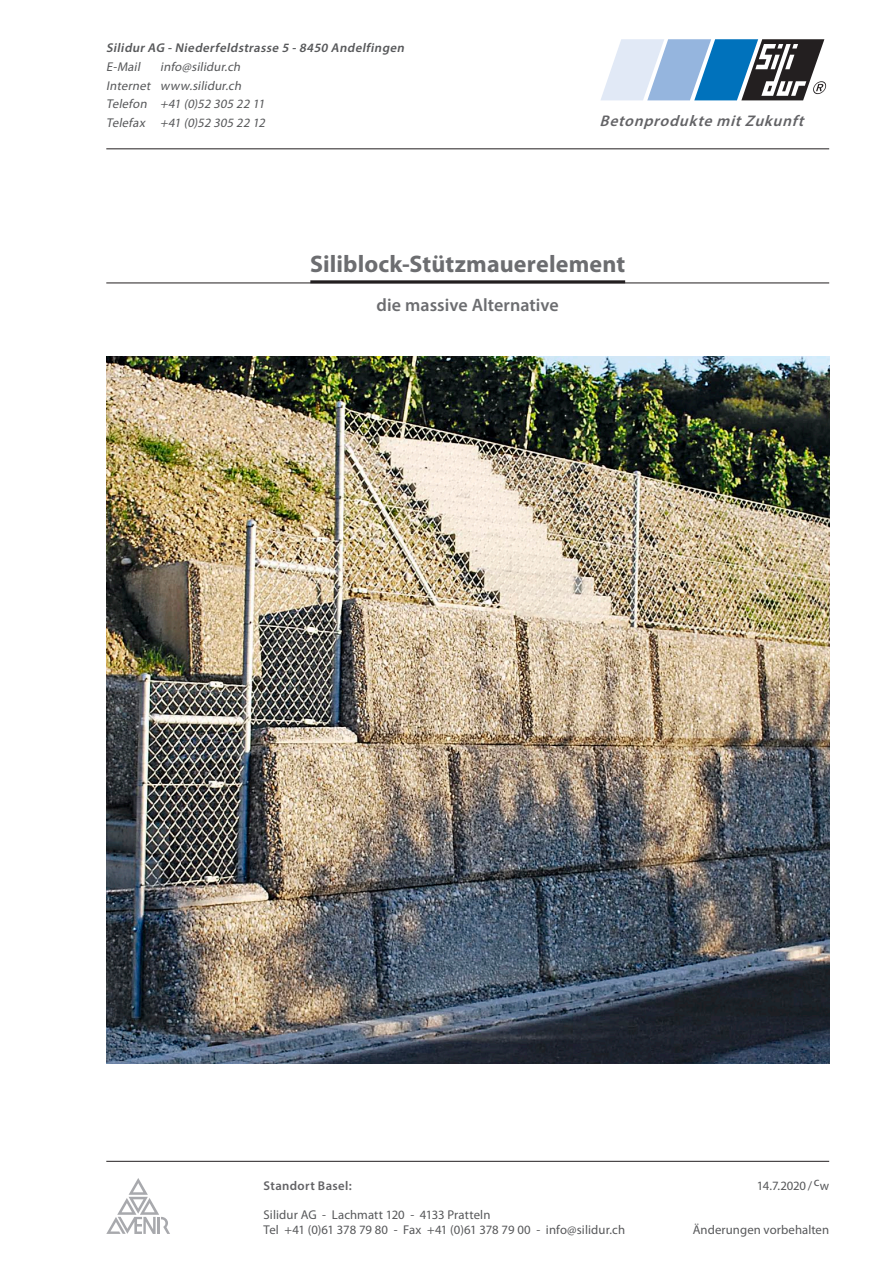
<style>
.page{position:relative;width:893px;height:1263px;background:#fff}
.page>*{position:absolute;margin:0;border:0;box-sizing:border-box;transform-origin:0 0}
.t1{font:700 24px "Myriad Pro";letter-spacing:.005em;color:#6c6d70}
.t2{font:600 18px "Myriad Pro";color:#6c6d70}
.t3{font:italic 600 15.45px "Myriad Pro";color:#636366}
.t4{font:12.75px/15px "Myriad Pro";letter-spacing:.005em;color:#57585a}
.t5{font:italic 12.75px/18.8px "Myriad Pro";color:#57585a}
.t6{font:italic 600 12.75px "Myriad Pro";color:#57585a}
.t7{font:600 12.75px "Myriad Pro";letter-spacing:.03em;color:#636366}
</style>
<div class="page">
<img style="left:106px;top:357px;width:723px;height:706px">
<svg style="left:601px;top:39px;width:225px;height:61px"></svg>
<svg style="left:106px;top:1178px;width:64px;height:56px"></svg>
<hr style="left:106px;top:148px;width:723px;height:1px;background:#231f20">
<hr style="left:106px;top:1161px;width:723px;height:1px;background:#231f20">
<hr style="left:106px;top:283px;width:723px;height:1px;background:#231f20">
<hr style="left:310px;top:280px;width:315px;height:3px;background:#231f20">
<p class="t6" style="left:106px;top:40px;width:302px">Silidur AG -Niederfeldstrasse 5 -8450 Andelfingen</p>
<p class="t5" style="left:106px;top:57px;width:38px">E-Mail</p>
<p class="t5" style="left:106px;top:57px;width:163px;text-indent:54px">info@silidur.ch<br>Internet www.silidur.ch<br>Telefon +41 (0)52 305 22 11<br>Telefax +41 (0)52 305 22 12</p>
<p class="t3" style="left:600px;top:111px;width:211px">Betonprodukte mitZukunft</p>
<h1 class="t1" style="left:310px;top:248px;width:317px">Siliblock-Stützmauerelement</h1>
<h2 class="t2" style="left:377px;top:293px;width:184px">die massive Alternative</h2>
<p class="t7" style="left:264px;top:1178px;width:90px">Standort Basel:</p>
<p class="t4" style="left:264px;top:1207px;width:363px">Silidur AG - Lachmatt 120 - 4133 Pratteln<br>Tel +41 (0)61 378 79 80 - Fax +41 (0)61 378 79 00 - info@silidur.ch</p>
<p class="t4" style="left:757px;top:1178px;width:74px">14.7.2020/ cw</p>
<p class="t4" style="left:693px;top:1222px;width:138px">Änderungen vorbehalten</p>
</div>
